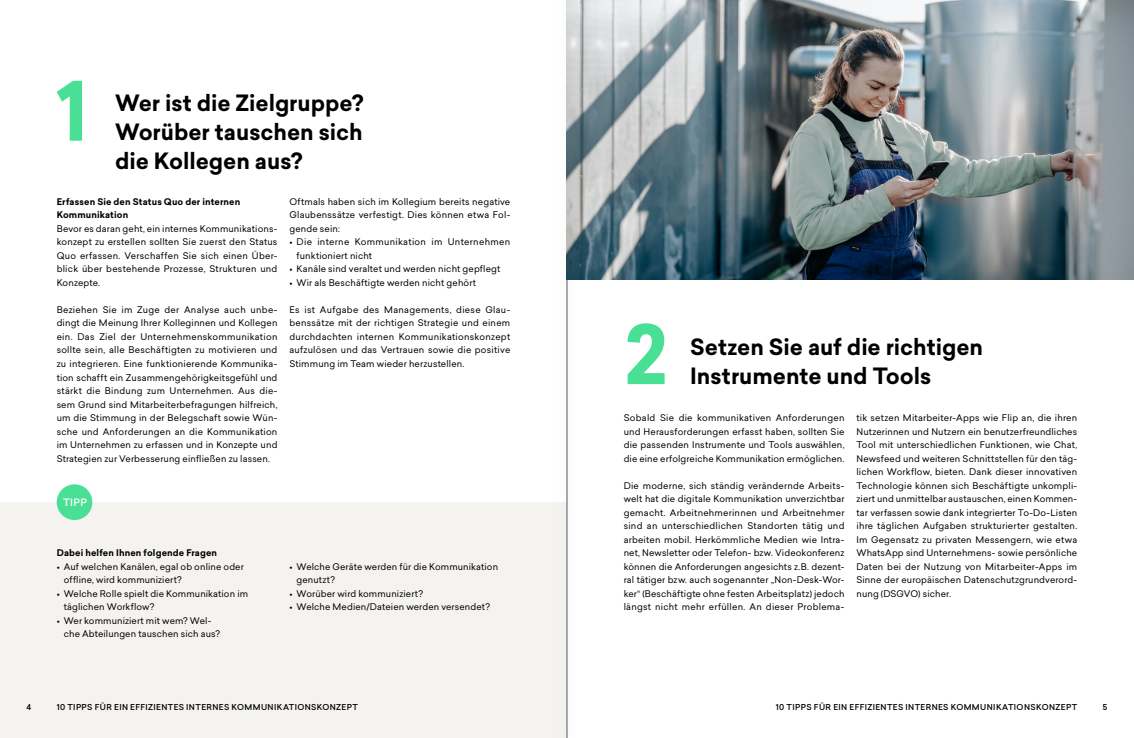
<style>
.page{position:relative;width:1134px;height:738px;background:#fff}
.page>*{position:absolute;margin:0;border:0;box-sizing:border-box;transform-origin:0 0}
.t1{font:700 80px "Sailec";color:#49e095}
.t2{font:700 22px/28.6px "Sailec";color:#000;text-align:justify}
.t3{font:500 10px "Sailec";color:#fff}
.t4{font:9px/13.5px "Sailec";letter-spacing:.015em;color:#000;text-align:justify}
.t5{font:700 9px/13.5px "Sailec";letter-spacing:.015em;color:#000}
.t6{font:500 8px "Sailec";letter-spacing:.05em;color:#000}
</style>
<div class="page">
<div style="left:0;top:502px;width:567px;height:235px;background:#f4f3f0"></div>
<div style="left:552px;top:0;width:30px;height:737px;background:#000;opacity:.9"></div>
<hr style="left:567px;top:0;width:1px;height:737px;background:#575756">
<img style="left:567px;top:0;width:567px;height:279px">
<div style="left:57px;top:484px;width:35px;height:35px;background:#49e095;border-radius:50%"></div>
<h1 class="t1" style="left:57px;top:54px;width:33px">1</h1>
<h2 class="t2" style="left:115px;top:89px;width:250px">Wer ist die Zielgruppe?<br>Worüber tauschen sich die Kollegen aus?</h2>
<p class="t5" style="left:57px;top:195px;width:185px">Erfassen Sie den Status Quo der internen<br>Kommunikation</p>
<p class="t4" style="left:57px;top:221px;width:222px">Bevor es daran geht, ein internes Kommunikations&shy;konzept zu erstellen sollten Sie zuerst den Status Quo erfassen. Verschaffen Sie sich einen Über&shy;blick über bestehende Prozesse, Strukturen und Konzepte.</p>
<p class="t4" style="left:57px;top:302px;width:222px">Beziehen Sie im Zuge der Analyse auch unbe&shy;dingt die Meinung Ihrer Kolleginnen und Kollegen ein. Das Ziel der Unternehmenskommunikation sollte sein, alle Beschäftigten zu motivieren und zu integrieren. Eine funktionierende Kommunika&shy;tion schafft ein Zusammengehörigkeitsgefühl und stärkt die Bindung zum Unternehmen. Aus die&shy;sem Grund sind Mitarbeiterbefragungen hilfreich, um die Stimmung in der Belegschaft sowie Wün&shy;sche und Anforderungen an die Kommunikation im Unternehmen zu erfassen und in Konzepte und Strategien zur Verbesserung einfließen zu lassen.</p>
<p class="t4" style="left:289px;top:194px;width:222px">Oftmals haben sich im Kollegium bereits negative Glaubenssätze verfestigt. Dies können etwa Fol&shy;gende sein:</p>
<p class="t4" style="left:297px;top:235px;width:215px;text-indent:-7px">• Die interne Kommunikation im Unternehmen funktioniert nicht</p>
<p class="t4" style="left:289px;top:262px;width:212px">• Kanäle sind veraltet und werden nicht gepflegt</p>
<p class="t4" style="left:289px;top:275px;width:188px">• Wir als Beschäftigte werden nicht gehört</p>
<p class="t4" style="left:289px;top:302px;width:222px">Es ist Aufgabe des Managements, diese Glau&shy;benssätze mit der richtigen Strategie und einem durchdachten internen Kommunikationskonzept aufzulösen und das Vertrauen sowie die positive Stimmung im Team wieder herzustellen.</p>
<p class="t3" style="left:63px;top:495px;width:26px">TIPP</p>
<p class="t5" style="left:57px;top:546px;width:162px">Dabei helfen Ihnen folgende Fragen</p>
<p class="t4" style="left:64px;top:559px;width:182px;text-indent:-7px">• Auf welchen Kanälen, egal ob online oder offline, wird kommuniziert?</p>
<p class="t4" style="left:64px;top:586px;width:186px;text-indent:-7px">• Welche Rolle spielt die Kommunikation im täglichen Workflow?</p>
<p class="t4" style="left:64px;top:613px;width:158px;text-indent:-7px">• Wer kommuniziert mit wem? Wel&shy;che Abteilungen tauschen sich aus?</p>
<p class="t4" style="left:297px;top:559px;width:203px;text-indent:-7px">• Welche Geräte werden für die Kommunikation genutzt?</p>
<p class="t4" style="left:289px;top:586px;width:135px">• Worüber wird kommuniziert?</p>
<p class="t4" style="left:289px;top:599px;width:202px">• Welche Medien/Dateien werden versendet?</p>
<h1 class="t1" style="left:624px;top:297px;width:45px">2</h1>
<h2 class="t2" style="left:690px;top:333px;width:294px">Setzen Sie auf die richtigen</h2>
<h2 class="t2" style="left:690px;top:362px;width:243px">Instrumente und Tools</h2>
<p class="t4" style="left:624px;top:410px;width:222px">Sobald Sie die kommunikativen Anforderungen und Herausforderungen erfasst haben, sollten Sie die passenden Instrumente und Tools auswählen, die eine erfolgreiche Kommunikation ermöglichen.</p>
<p class="t4" style="left:624px;top:478px;width:222px">Die moderne, sich ständig verändernde Arbeits&shy;welt hat die digitale Kommunikation unverzichtbar gemacht. Arbeitnehmerinnen und Arbeitnehmer sind an unterschiedlichen Standorten tätig und arbeiten mobil. Herkömmliche Medien wie Intra&shy;net, Newsletter oder Telefon- bzw. Videokonferenz können die Anforderungen angesichts z.B. dezent&shy;ral tätiger bzw. auch sogenannter „Non-Desk-Wor&shy;ker“ (Beschäftigte ohne festen Arbeitsplatz) jedoch längst nicht mehr erfüllen. An dieser Problema-</p>
<p class="t4" style="left:856px;top:410px;width:222px">tik setzen Mitarbeiter-Apps wie Flip an, die ihren Nutzerinnen und Nutzern ein benutzerfreundliches Tool mit unterschiedlichen Funktionen, wie Chat, Newsfeed und weiteren Schnittstellen für den täg&shy;lichen Workflow, bieten. Dank dieser innovativen Technologie können sich Beschäftigte unkompli&shy;ziert und unmittelbar austauschen, einen Kommen&shy;tar verfassen sowie dank integrierter To-Do-Listen ihre täglichen Aufgaben strukturierter gestalten.<br>Im Gegensatz zu privaten Messengern, wie etwa WhatsApp sind Unternehmens- sowie persönliche Daten bei der Nutzung von Mitarbeiter-Apps im Sinne der europäischen Datenschutzgrundverord&shy;nung (DSGVO) sicher.</p>
<p class="t6" style="left:27px;top:701px;width:6px">4</p>
<p class="t6" style="left:57px;top:700px;width:303px">10 TIPPS FÜR EIN EFFIZIENTES INTERNES KOMMUNIKATIONSKONZEPT</p>
<p class="t6" style="left:776px;top:701px;width:303px">10 TIPPS FÜR EIN EFFIZIENTES INTERNES KOMMUNIKATIONSKONZEPT</p>
<p class="t6" style="left:1103px;top:701px;width:6px">5</p>
</div>
